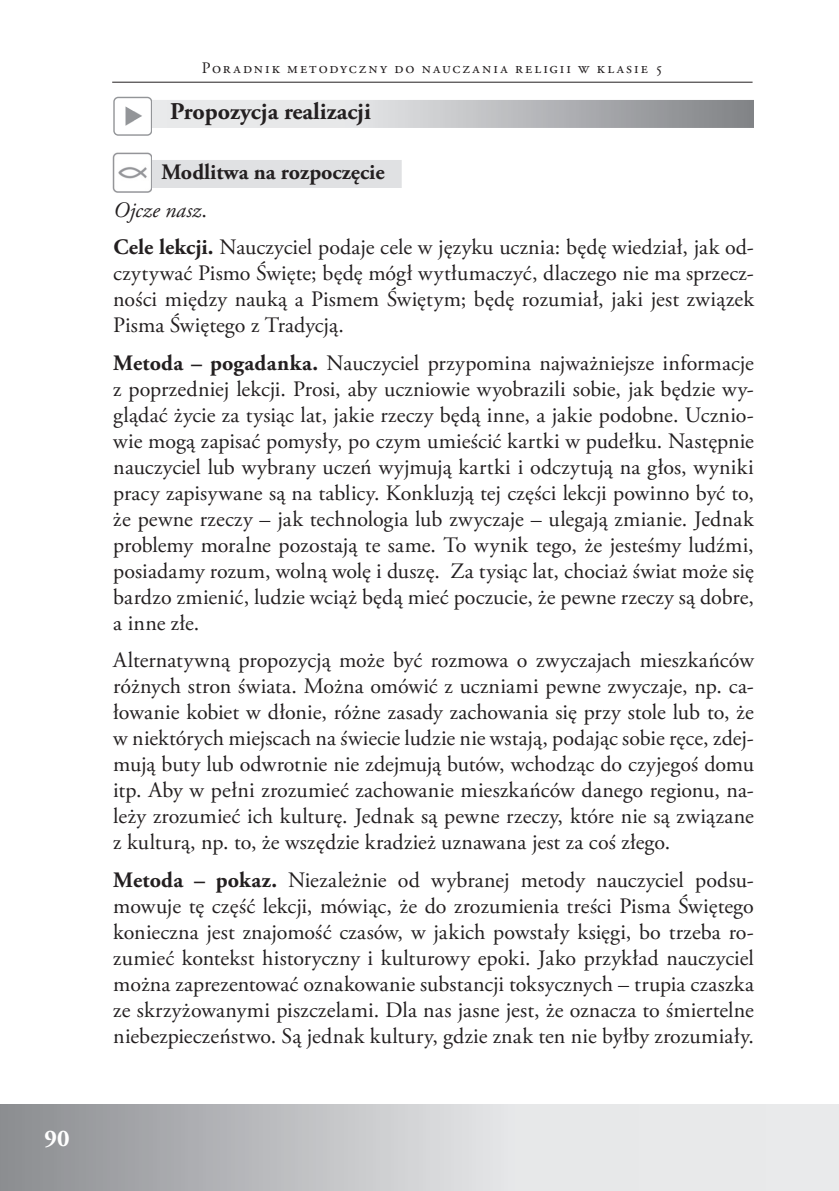
<style>
.page{position:relative;width:839px;height:1191px;background:#fff}
.page>*{position:absolute;margin:0;border:0;box-sizing:border-box;transform-origin:0 0}
.t1{font:700 24px "Adobe Garamond Pro";color:#231f20}
.t2{font:700 24px "Adobe Garamond Pro";color:#fff}
.t3{font:22px/26px "Adobe Garamond Pro";letter-spacing:.01em;color:#231f20;text-align:justify}
.t4{font:16px "Adobe Garamond Pro";letter-spacing:.125em;color:#231f20}
.s1{font-weight:700}
.s2{font-style:italic}
</style>
<div class="page">
<svg style="left:0;top:1104px;width:839px;height:86px;background:#caccce"></svg>
<hr style="left:112px;top:82px;width:641px;height:1px;background:#231f20">
<svg style="left:152px;top:100px;width:602px;height:28px;background:#c3c5c7"></svg>
<div style="left:150px;top:160px;width:252px;height:28px;background:#e0e1e3"></div>
<svg style="left:117px;top:96px;width:32px;height:1px"></svg>
<svg style="left:113px;top:97px;width:39px;height:39px"></svg>
<img style="left:113px;top:152px;width:39px;height:40px">
<svg style="left:49px;top:1154px;width:11px;height:36px"></svg>
<p class="t2" style="left:45px;top:1124px;width:26px">90</p>
<p class="t4" style="left:202px;top:58px;width:463px">Poradnik metodyczny do nauczania religii w klasie 5</p>
<p class="t1" style="left:170px;top:98px;width:202px">Propozycja realizacji</p>
<p class="t3" style="left:113px;top:155px;width:642px;line-height:37.4px;text-align:left;text-indent:48px"><span class="s1">Modlitwa na rozpoczęcie<br></span><span class="s2">Ojcze nasz</span>.<br><span class="s1">Cele lekcji.</span> Nauczyciel podaje cele w języku ucznia: będę wiedział, jak od-</p>
<p class="t3" style="left:113px;top:261px;width:643px">czytywać Pismo Święte; będę mógł wytłumaczyć, dlaczego nie ma sprzecz&shy;ności między nauką a Pismem Świętym; będę rozumiał, jaki jest związek Pisma Świętego z Tradycją.</p>
<p class="t3" style="left:113px;top:350px;width:642px"><span class="s1">Metoda – pogadanka.</span> Nauczyciel przypomina najważniejsze informacje z poprzedniej lekcji. Prosi, aby uczniowie wyobrazili sobie, jak będzie wy&shy;glądać życie za tysiąc lat, jakie rzeczy będą inne, a jakie podobne. Ucznio&shy;wie mogą zapisać pomysły, po czym umieścić kartki w pudełku. Następnie nauczyciel lub wybrany uczeń wyjmują kartki i odczytują na głos, wyniki pracy zapisywane są na tablicy. Konkluzją tej części lekcji powinno być to, że pewne rzeczy – jak technologia lub zwyczaje – ulegają zmianie. Jednak problemy moralne pozostają te same. To wynik tego, że jesteśmy ludźmi, posiadamy rozum, wolną wolę i duszę. Za tysiąc lat, chociaż świat może się bardzo zmienić, ludzie wciąż będą mieć poczucie, że pewne rzeczy są dobre, a inne złe.</p>
<p class="t3" style="left:113px;top:648px;width:643px">Alternatywną propozycją może być rozmowa o zwyczajach mieszkańców różnych stron świata. Można omówić z uczniami pewne zwyczaje, np. ca&shy;łowanie kobiet w dłonie, różne zasady zachowania się przy stole lub to, że w niektórych miejscach na świecie ludzie nie wstają, podając sobie ręce, zdej&shy;mują buty lub odwrotnie nie zdejmują butów, wchodząc do czyjegoś domu itp. Aby w pełni zrozumieć zachowanie mieszkańców danego regionu, na&shy;leży zrozumieć ich kulturę. Jednak są pewne rzeczy, które nie są związane z kulturą, np. to, że wszędzie kradzież uznawana jest za coś złego.</p>
<p class="t3" style="left:113px;top:867px;width:642px"><span class="s1">Metoda – pokaz.</span> Niezależnie od wybranej metody nauczyciel podsu&shy;mowuje tę część lekcji, mówiąc, że do zrozumienia treści Pisma Świętego konieczna jest znajomość czasów, w jakich powstały księgi, bo trzeba ro&shy;zumieć kontekst historyczny i kulturowy epoki. Jako przykład nauczyciel można zaprezentować oznakowanie substancji toksycznych – trupia czaszka ze skrzyżowanymi piszczelami. Dla nas jasne jest, że oznacza to śmiertelne niebezpieczeństwo. Są jednak kultury, gdzie znak ten nie byłby zrozumiały.</p>
</div>
